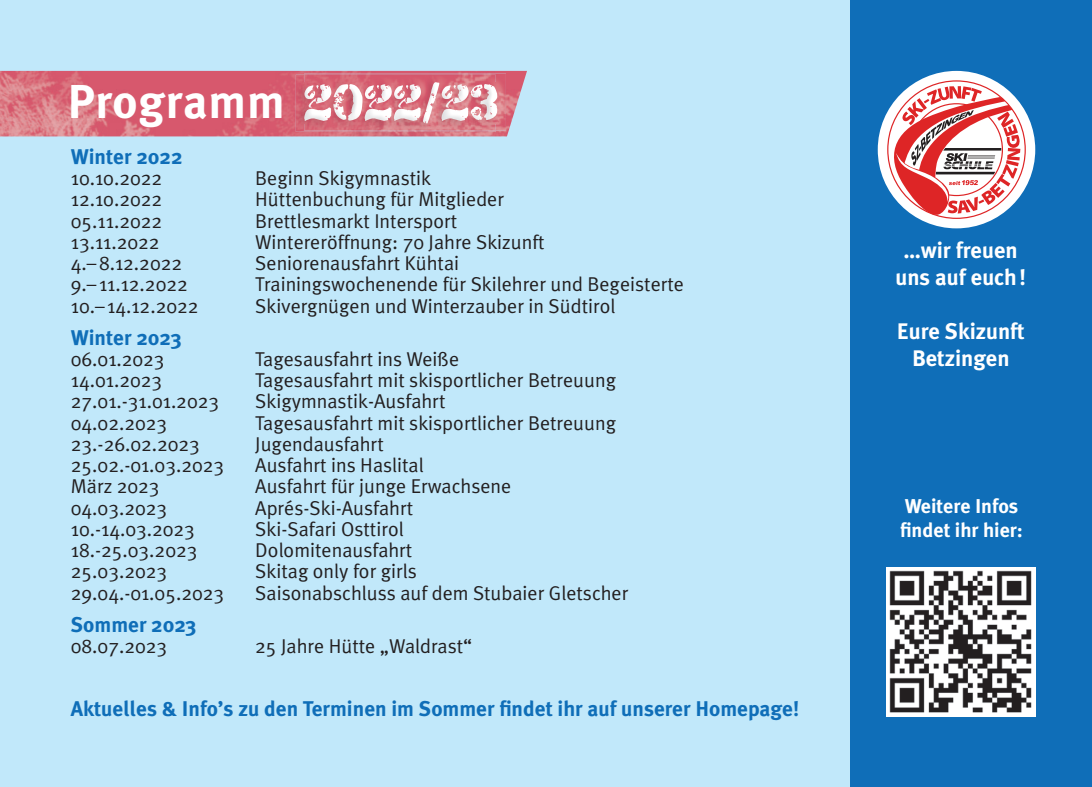
<style>
.page{position:relative;width:1092px;height:787px;background:#fff}
.page>*{position:absolute;margin:0;border:0;box-sizing:border-box;transform-origin:0 0}
.t1{font:700 47.5px "Meta Plus";letter-spacing:.02em;color:#fff}
.t2{font:700 22.5px/27px "Meta Plus";color:#fff;text-align:center}
.t3{font:700 21.25px "Meta Plus";color:#0f6eb8}
.t4{font:20px "Meta Plus Normal";color:#231f20}
.t5{font:700 20px/24px "Meta Plus";color:#fff}
.s1{font-family:"Armalite Rifle";font-weight:400;font-size:53.5px}
</style>
<div class="page">
<div style="left:0;top:0;width:1091px;height:787px;background:#c1e8fa"></div>
<div style="left:850px;top:0;width:241px;height:787px;background:#0f6eb8"></div>
<img style="left:0;top:71px;width:527px;height:65px">
<img style="left:304px;top:74px;width:202px;height:57px">
<img style="left:296px;top:75px;width:199px;height:57px">
<img style="left:304px;top:75px;width:191px;height:56px">
<img style="left:304px;top:82px;width:191px;height:41px">
<div style="left:877px;top:71px;width:158px;height:157px;background:#fff;border-radius:50%"></div>
<svg style="left:885px;top:80px;width:140px;height:139px"></svg>
<img style="left:886px;top:567px;width:149px;height:149px">
<h1 class="t1" style="left:67px;top:74px;width:432px">Programm <span class="s1">2022/23</span></h1>
<p class="t3" style="left:71px;top:144px;width:113px">Winter 2022</p>
<p class="t4" style="left:71px;top:167px;width:93px">10.10.2022</p>
<p class="t4" style="left:255px;top:167px;width:177px">Beginn Skigymnastik</p>
<p class="t4" style="left:71px;top:188px;width:93px">12.10.2022</p>
<p class="t4" style="left:255px;top:188px;width:250px">Hüttenbuchung für Mitglieder</p>
<p class="t4" style="left:71px;top:209px;width:93px">05.11.2022</p>
<p class="t4" style="left:255px;top:209px;width:204px">Brettlesmarkt Intersport</p>
<p class="t4" style="left:71px;top:230px;width:90px">13.11.2022</p>
<p class="t4" style="left:255px;top:230px;width:291px">Wintereröffnung: 70 Jahre Skizunft</p>
<p class="t4" style="left:71px;top:252px;width:113px">4.– 8.12.2022</p>
<p class="t4" style="left:255px;top:252px;width:205px">Seniorenausfahrt Kühtai</p>
<p class="t4" style="left:71px;top:273px;width:118px">9.– 11.12.2022</p>
<p class="t4" style="left:255px;top:273px;width:430px">Trainingswochenende für Skilehrer und Begeisterte</p>
<p class="t4" style="left:71px;top:294px;width:129px">10.– 14.12.2022</p>
<p class="t4" style="left:255px;top:294px;width:362px">Skivergnügen und Winterzauber in Südtirol</p>
<p class="t3" style="left:71px;top:325px;width:112px">Winter 2023</p>
<p class="t4" style="left:71px;top:347px;width:95px">06.01.2023</p>
<p class="t4" style="left:255px;top:347px;width:205px">Tagesausfahrt ins Weiße</p>
<p class="t4" style="left:71px;top:369px;width:93px">14.01.2023</p>
<p class="t4" style="left:255px;top:369px;width:362px">Tagesausfahrt mit skisportlicher Betreuung</p>
<p class="t4" style="left:71px;top:390px;width:150px">27.01.-31.01.2023</p>
<p class="t4" style="left:255px;top:390px;width:192px">Skigymnastik-Ausfahrt</p>
<p class="t4" style="left:71px;top:411px;width:98px">04.02.2023</p>
<p class="t4" style="left:255px;top:411px;width:362px">Tagesausfahrt mit skisportlicher Betreuung</p>
<p class="t4" style="left:71px;top:432px;width:130px">23.-26.02.2023</p>
<p class="t4" style="left:255px;top:432px;width:130px">Jugendausfahrt</p>
<p class="t4" style="left:71px;top:453px;width:155px">25.02.-01.03.2023</p>
<p class="t4" style="left:255px;top:453px;width:170px">Ausfahrt ins Haslital</p>
<p class="t4" style="left:71px;top:475px;width:90px">März 2023</p>
<p class="t4" style="left:255px;top:475px;width:257px">Ausfahrt für junge Erwachsene</p>
<p class="t4" style="left:71px;top:496px;width:98px">04.03.2023</p>
<p class="t4" style="left:255px;top:496px;width:159px">Aprés-Ski-Ausfahrt</p>
<p class="t4" style="left:71px;top:517px;width:125px">10.-14.03.2023</p>
<p class="t4" style="left:255px;top:517px;width:150px">Ski-Safari Osttirol</p>
<p class="t4" style="left:71px;top:538px;width:128px">18.-25.03.2023</p>
<p class="t4" style="left:255px;top:538px;width:159px">Dolomitenausfahrt</p>
<p class="t4" style="left:71px;top:560px;width:98px">25.03.2023</p>
<p class="t4" style="left:255px;top:560px;width:163px">Skitag only for girls</p>
<p class="t4" style="left:71px;top:581px;width:155px">29.04.-01.05.2023</p>
<p class="t4" style="left:255px;top:581px;width:374px">Saisonabschluss auf dem Stubaier Gletscher</p>
<p class="t3" style="left:71px;top:612px;width:127px">Sommer 2023</p>
<p class="t4" style="left:71px;top:634px;width:98px">08.07.2023</p>
<p class="t4" style="left:255px;top:634px;width:219px">25 Jahre Hütte „Waldrast“</p>
<p class="t3" style="left:71px;top:696px;width:730px">Aktuelles &amp; Info’s zu den Terminen im Sommer findet ihr auf unserer Homepage!</p>
<p class="t2" style="left:895px;top:236px;width:132px">…wir freuen uns auf euch !</p>
<p class="t2" style="left:896px;top:317px;width:129px">Eure Skizunft<br>Betzingen</p>
<p class="t5" style="left:899px;top:494px;width:124px">Weitere Infos findet ihr hier:</p>
</div>
